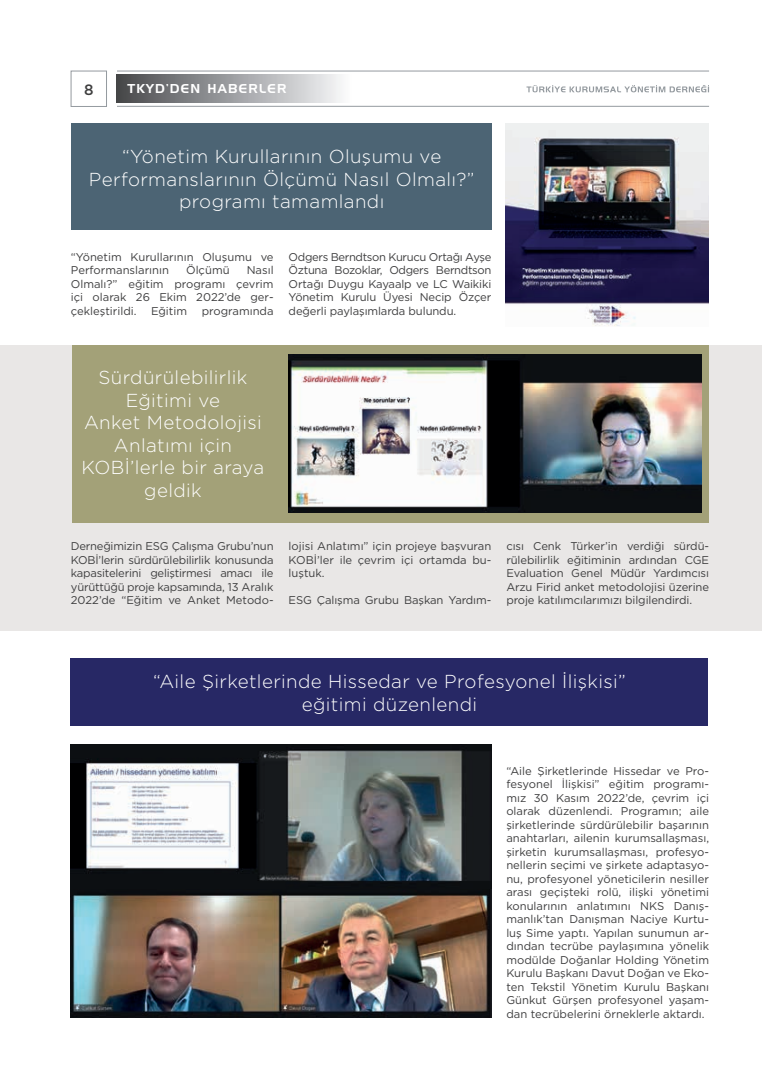
<style>
.page{position:relative;width:780px;height:1088px;background:#fff}
.page>*{position:absolute;margin:0;border:0;box-sizing:border-box;transform-origin:0 0}
.t1{font:300 18.75px/22.5px "Gotham";letter-spacing:.02em;color:#fff;text-align:center}
.t2{font:500 15px "Gotham";color:#3e3e3f}
.t3{font:12.5px "Handel Gothic";letter-spacing:.1em;color:#fff}
.t4{font:11.25px/13.5px "Gotham";color:#3e3e3f;text-align:justify}
</style>
<div class="page">
<div style="left:117px;top:74px;width:234px;height:29px;background:linear-gradient(to right,#47484b,#f9fafc)"></div>
<div style="left:71px;top:71px;width:36px;height:36px;border:1px solid #949a9f"></div>
<hr style="left:117px;top:71px;width:592px;height:1px;background:#949a9f">
<hr style="left:117px;top:106px;width:592px;height:1px;background:#949a9f">
<svg style="left:526px;top:85px;width:183px;height:7px"></svg>
<div style="left:71px;top:124px;width:420px;height:106px;background:#4c6474"></div>
<img style="left:505px;top:124px;width:203px;height:202px">
<div style="left:0;top:345px;width:762px;height:286px;background:#e9e7e6"></div>
<div style="left:72px;top:345px;width:637px;height:177px;background:#a3a178"></div>
<img style="left:288px;top:354px;width:413px;height:159px">
<img style="left:71px;top:744px;width:420px;height:273px">
<div style="left:71px;top:658px;width:637px;height:68px;background:#272865"></div>
<h2 class="t2" style="left:84px;top:84px;width:11px">8</h2>
<p class="t3" style="left:128px;top:82px;width:160px">TKYD’DEN HABERLER</p>
<h1 class="t1" style="left:89px;top:147px;width:387px">“Yönetim Kurullarının Oluşumu ve<br>Performanslarının Ölçümü Nasıl Olmalı?” programı tamamlandı</h1>
<p class="t4" style="left:71px;top:251px;width:204px">“Yönetim Kurullarının Oluşumu ve<br>Performanslarının</p>
<p class="t4" style="left:186px;top:264px;width:45px">Ölçümü</p>
<p class="t4" style="left:71px;top:264px;width:204px;text-indent:176px">Nasıl Olmalı?” eğitim programı çevrim içi olarak 26 Ekim 2022’de ger&shy;çekleştirildi.</p>
<p class="t4" style="left:151px;top:305px;width:38px">Eğitim</p>
<p class="t4" style="left:202px;top:305px;width:73px">programında</p>
<p class="t4" style="left:288px;top:251px;width:204px">Odgers Berndtson Kurucu Ortağı Ayşe Öztuna Bozoklar, Odgers Berndtson Ortağı Duygu Kayaalp ve LC Waikiki Yönetim Kurulu Üyesi Necip Özçer değerli paylaşımlarda bulundu.</p>
<h1 class="t1" style="left:82px;top:368px;width:184px">Sürdürülebilirlik<br>Eğitimi ve<br>Anket Metodolojisi<br>Anlatımı için<br>KOBİ’lerle bir araya geldik</h1>
<p class="t4" style="left:71px;top:540px;width:204px">Derneğimizin ESG Çalışma Grubu’nun KOBİ’lerin sürdürülebilirlik konusunda kapasitelerini geliştirmesi amacı ile yürüttüğü proje kapsamında, 13 Aralık 2022’de “Eğitim ve Anket Metodo-</p>
<p class="t4" style="left:506px;top:540px;width:204px">cısı Cenk Türker’in verdiği sürdü&shy;rülebilirlik eğitiminin ardından CGE Evaluation Genel Müdür Yardımcısı Arzu Firid anket metodolojisi üzerine proje katılımcılarımızı bilgilendirdi.</p>
<p class="t4" style="left:288px;top:540px;width:204px">lojisi Anlatımı” için projeye başvuran KOBİ’ler ile çevrim içi ortamda bu&shy;luştuk.</p>
<p class="t4" style="left:288px;top:594px;width:204px">ESG Çalışma Grubu Başkan Yardım-</p>
<h1 class="t1" style="left:153px;top:672px;width:474px">“Aile Şirketlerinde Hissedar ve Profesyonel İlişkisi” eğitimi düzenlendi</h1>
<p class="t4" style="left:506px;top:764px;width:204px">“Aile Şirketlerinde Hissedar ve Pro&shy;fesyonel İlişkisi” eğitim programı&shy;mız 30 Kasım 2022’de, çevrim içi olarak düzenlendi. Programın; aile şirketlerinde sürdürülebilir başarının anahtarları, ailenin kurumsallaşması, şirketin kurumsallaşması, profesyo&shy;nellerin seçimi ve şirkete adaptasyo&shy;nu, profesyonel yöneticilerin nesiller arası geçişteki rolü, ilişki yönetimi konularının anlatımını NKS Danış&shy;manlık’tan Danışman Naciye Kurtu&shy;luş Sime yaptı. Yapılan sunumun ar&shy;dından tecrübe paylaşımına yönelik modülde Doğanlar Holding Yönetim Kurulu Başkanı Davut Doğan ve Eko&shy;ten Tekstil Yönetim Kurulu Başkanı Günkut Gürşen profesyonel yaşam&shy;dan tecrübelerini örneklerle aktardı.</p>
</div>
